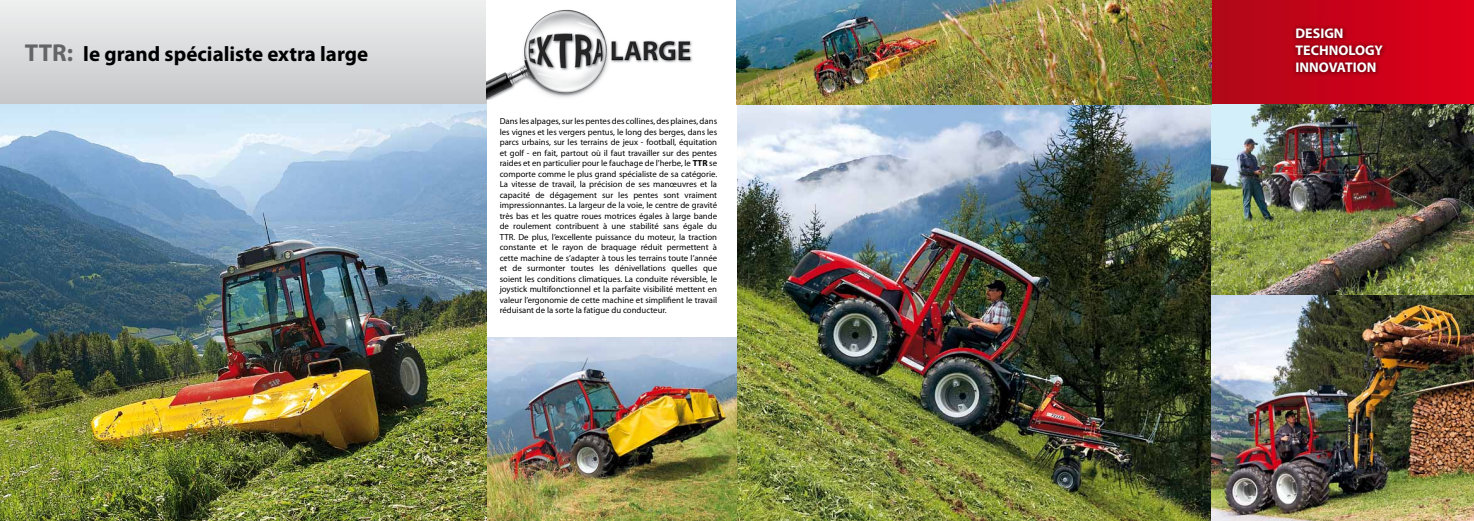
<style>
.page{position:relative;width:1474px;height:521px;background:#fff}
.page>*{position:absolute;margin:0;border:0;box-sizing:border-box;transform-origin:0 0}
.t1{font:700 21px "Myriad Pro";color:#000}
.t2{font:700 14px/16.8px "Myriad Pro";color:#fff}
.t3{font:8.75px/10.5px "Myriad Pro";color:#000;text-align:justify}
.s1{font-size:24.5px;color:#646567}
.s2{font-weight:700}
</style>
<div class="page">
<div style="left:0;top:0;width:486px;height:104px;background:linear-gradient(to bottom,#eff0f0,#c6c7c9)"></div>
<div style="left:1211px;top:0;width:262px;height:104px;background:linear-gradient(to right,#af0817,#e0001a)"></div>
<div style="left:1290px;top:24px;width:96px;height:53px;background:#000;opacity:.75"></div>
<img style="left:486px;top:9px;width:207px;height:91px">
<img style="left:486px;top:337px;width:251px;height:184px">
<img style="left:737px;top:0;width:474px;height:521px">
<img style="left:1211px;top:104px;width:262px;height:417px">
<img style="left:0;top:104px;width:486px;height:417px">
<h1 class="t1" style="left:25px;top:40px;width:345px"><span class="s1">TTR:</span> le grand spécialiste extra large</h1>
<p class="t3" style="left:499px;top:116px;width:219px">Dans les alpages, sur les pentes des collines, des plaines, dans les vignes et les vergers pentus, le long des berges, dans les parcs urbains, sur les terrains de jeux - football, équitation et golf - en fait, partout où il faut travailler sur des pentes raides et en particulier pour le fauchage de l’herbe, le <span class="s2">TTR</span> se comporte comme le plus grand spécialiste de sa catégorie.<br>La vitesse de travail, la précision de ses manœuvres et la capacité de dégagement sur les pentes sont vraiment impressionnantes. La largeur de la voie, le centre de gravité très bas et les quatre roues motrices égales à large bande de roulement contribuent à une stabilité sans égale du TTR. De plus, l’excellente puissance du moteur, la traction constante et le rayon de braquage réduit permettent à cette machine de s’adapter à tous les terrains toute l’année et de surmonter toutes les dénivellations quelles que soient les conditions climatiques. La conduite réversible, le joystick multifonctionnel et la parfaite visibilité mettent en valeur l’ergonomie de cette machine et simplifient le travail réduisant de la sorte la fatigue du conducteur.</p>
<h2 class="t2" style="left:1295px;top:25px;width:89px">DESIGN<br>TECHNOLOGY<br>INNOVATION</h2>
</div>
